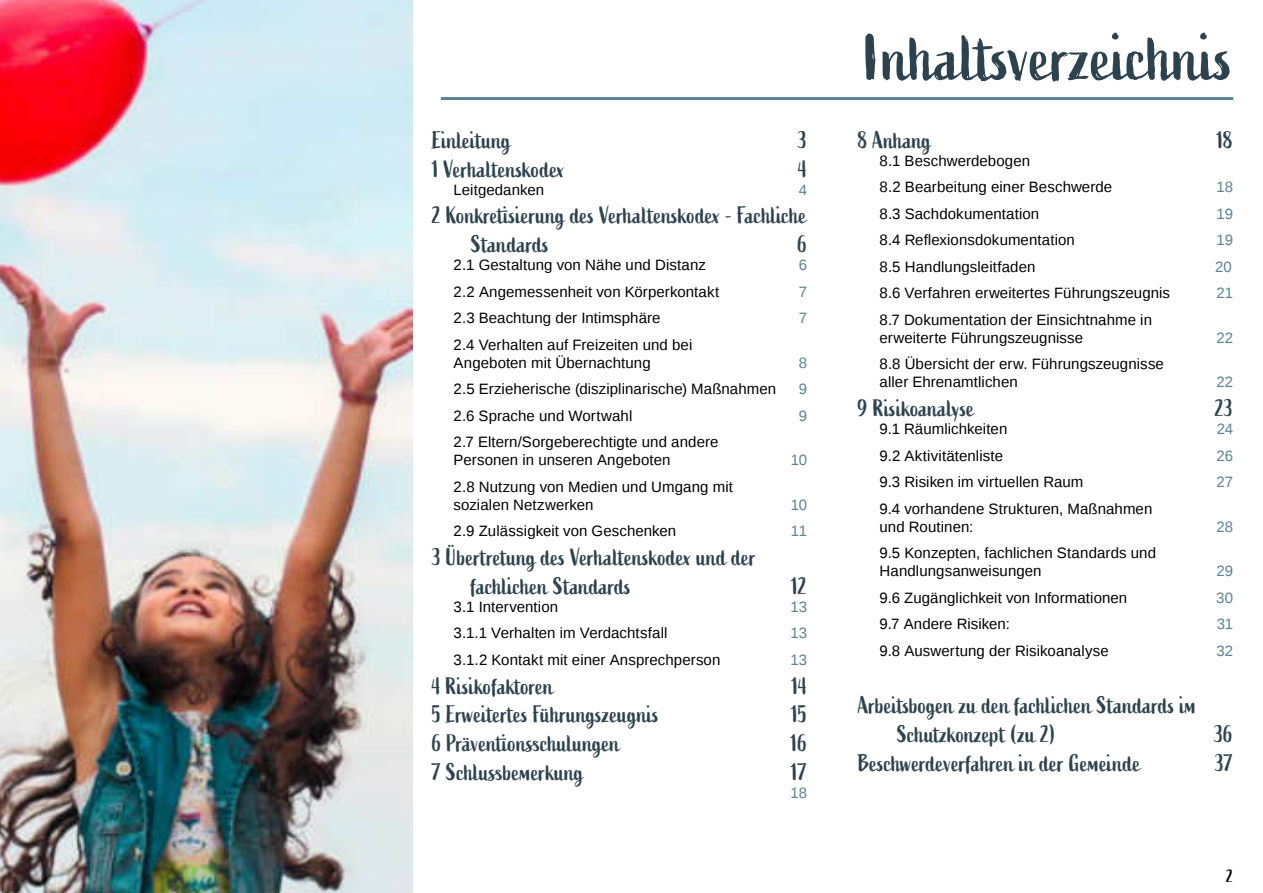
<style>
.page{position:relative;width:1263px;height:893px;background:#fff}
.page>*{position:absolute;margin:0;border:0;box-sizing:border-box;transform-origin:0 0}
.t1{font:66px "Active";color:#2d424d}
.t2{font:24px/28.8px "Active";color:#2d424d}
.t3{font:18px "Active";color:#000}
.t4{font:15px/18px "Liberation Sans";letter-spacing:.005em;color:#000}
.t5{font:15px "Liberation Sans";color:#5c8391}
</style>
<div class="page">
<img style="left:0;top:0;width:412px;height:893px">
<hr style="left:441px;top:97px;width:792px;height:3px;background:#5c8391">
<h2 class="t2" style="left:432px;top:127px;width:80px">Einleitung</h2>
<h2 class="t2" style="left:798px;top:127px;width:10px">3</h2>
<h2 class="t2" style="left:432px;top:155px;width:134px">1 Verhaltenskodex</h2>
<h2 class="t2" style="left:798px;top:155px;width:10px">4</h2>
<p class="t4" style="left:454px;top:181px;width:92px">Leitgedanken</p>
<p class="t5" style="left:799px;top:182px;width:10px">4</p>
<h2 class="t2" style="left:471px;top:202px;width:337px;text-indent:-39px">2 Konkretisierung des Verhaltenskodex - Fachliche<br>Standards</h2>
<h2 class="t2" style="left:798px;top:231px;width:11px">6</h2>
<p class="t4" style="left:454px;top:256px;width:254px">2.1 Gestaltung von Nähe und Distanz</p>
<p class="t5" style="left:799px;top:258px;width:10px">6</p>
<p class="t4" style="left:454px;top:283px;width:267px">2.2 Angemessenheit von Körperkontakt</p>
<p class="t5" style="left:799px;top:284px;width:10px">7</p>
<p class="t4" style="left:454px;top:309px;width:209px">2.3 Beachtung der Intimsphäre</p>
<p class="t5" style="left:799px;top:311px;width:10px">7</p>
<p class="t4" style="left:454px;top:336px;width:240px">2.4 Verhalten auf Freizeiten und bei<br>Angeboten mit Übernachtung</p>
<p class="t5" style="left:799px;top:355px;width:10px">8</p>
<p class="t4" style="left:454px;top:380px;width:324px">2.5 Erzieherische (disziplinarische) Maßnahmen</p>
<p class="t5" style="left:799px;top:382px;width:10px">9</p>
<p class="t4" style="left:454px;top:407px;width:180px">2.6 Sprache und Wortwahl</p>
<p class="t5" style="left:799px;top:408px;width:10px">9</p>
<p class="t4" style="left:454px;top:433px;width:266px">2.7 Eltern/Sorgeberechtigte und andere<br>Personen in unseren Angeboten</p>
<p class="t5" style="left:791px;top:453px;width:18px">10</p>
<p class="t4" style="left:454px;top:478px;width:281px">2.8 Nutzung von Medien und Umgang mit sozialen Netzwerken</p>
<p class="t5" style="left:791px;top:497px;width:18px">10</p>
<p class="t4" style="left:454px;top:522px;width:224px">2.9 Zulässigkeit von Geschenken</p>
<p class="t5" style="left:791px;top:524px;width:18px">11</p>
<h2 class="t2" style="left:471px;top:544px;width:287px;text-indent:-39px">3 Übertretung des Verhaltenskodex und der fachlichen Standards</h2>
<h2 class="t2" style="left:791px;top:573px;width:17px">12</h2>
<p class="t4" style="left:454px;top:598px;width:106px">3.1 Intervention</p>
<p class="t5" style="left:790px;top:599px;width:18px">13</p>
<p class="t4" style="left:454px;top:625px;width:215px">3.1.1 Verhalten im Verdachtsfall</p>
<p class="t5" style="left:790px;top:626px;width:18px">13</p>
<p class="t4" style="left:454px;top:651px;width:268px">3.1.2 Kontakt mit einer Ansprechperson</p>
<p class="t5" style="left:790px;top:652px;width:18px">13</p>
<h2 class="t2" style="left:432px;top:672px;width:123px">4 Risikofaktoren</h2>
<h2 class="t2" style="left:792px;top:672px;width:17px">14</h2>
<h2 class="t2" style="left:432px;top:701px;width:228px">5 Erweitertes Führungszeugnis</h2>
<h2 class="t2" style="left:791px;top:701px;width:17px">15</h2>
<h2 class="t2" style="left:432px;top:730px;width:189px">6 Präventionsschulungen</h2>
<h2 class="t2" style="left:791px;top:730px;width:18px">16</h2>
<h2 class="t2" style="left:432px;top:759px;width:153px">7 Schlussbemerkung</h2>
<h2 class="t2" style="left:791px;top:759px;width:17px">17</h2>
<p class="t5" style="left:790px;top:785px;width:18px">18</p>
<h1 class="t1" style="left:864px;top:23px;width:371px">Inhaltsverzeichnis</h1>
<h2 class="t2" style="left:858px;top:127px;width:75px">8 Anhang</h2>
<h2 class="t2" style="left:1217px;top:127px;width:18px">18</h2>
<p class="t4" style="left:879px;top:148px;width:234px;line-height:26.5px">8.1 Beschwerdebogen<br>8.2 Bearbeitung einer Beschwerde</p>
<p class="t5" style="left:1216px;top:180px;width:18px">18</p>
<p class="t4" style="left:879px;top:205px;width:161px">8.3 Sachdokumentation</p>
<p class="t5" style="left:1216px;top:206px;width:18px">19</p>
<p class="t4" style="left:879px;top:232px;width:197px">8.4 Reflexionsdokumentation</p>
<p class="t5" style="left:1216px;top:233px;width:18px">19</p>
<p class="t4" style="left:879px;top:258px;width:157px">8.5 Handlungsleitfaden</p>
<p class="t5" style="left:1215px;top:259px;width:18px">20</p>
<p class="t4" style="left:879px;top:284px;width:292px">8.6 Verfahren erweitertes Führungszeugnis</p>
<p class="t5" style="left:1216px;top:286px;width:18px">21</p>
<p class="t4" style="left:879px;top:311px;width:274px">8.7 Dokumentation der Einsichtnahme in erweiterte Führungszeugnisse</p>
<p class="t5" style="left:1216px;top:330px;width:18px">22</p>
<p class="t4" style="left:879px;top:355px;width:286px">8.8 Übersicht der erw. Führungszeugnisse aller Ehrenamtlichen</p>
<p class="t5" style="left:1216px;top:375px;width:18px">22</p>
<h2 class="t2" style="left:858px;top:395px;width:118px">9 Risikoanalyse</h2>
<h2 class="t2" style="left:1215px;top:395px;width:19px">23</h2>
<p class="t4" style="left:879px;top:420px;width:129px">9.1 Räumlichkeiten</p>
<p class="t5" style="left:1217px;top:421px;width:18px">24</p>
<p class="t4" style="left:879px;top:447px;width:125px">9.2 Aktivitätenliste</p>
<p class="t5" style="left:1216px;top:448px;width:18px">26</p>
<p class="t4" style="left:879px;top:473px;width:205px">9.3 Risiken im virtuellen Raum</p>
<p class="t5" style="left:1216px;top:474px;width:18px">27</p>
<p class="t4" style="left:879px;top:500px;width:274px">9.4 vorhandene Strukturen, Maßnahmen und Routinen:</p>
<p class="t5" style="left:1216px;top:519px;width:18px">28</p>
<p class="t4" style="left:879px;top:544px;width:278px">9.5 Konzepten, fachlichen Standards und<br>Handlungsanweisungen</p>
<p class="t5" style="left:1216px;top:563px;width:18px">29</p>
<p class="t4" style="left:879px;top:589px;width:249px">9.6 Zugänglichkeit von Informationen</p>
<p class="t5" style="left:1216px;top:590px;width:18px">30</p>
<p class="t4" style="left:879px;top:615px;width:132px">9.7 Andere Risiken:</p>
<p class="t5" style="left:1217px;top:616px;width:18px">31</p>
<p class="t4" style="left:879px;top:642px;width:231px">9.8 Auswertung der Risikoanalyse</p>
<p class="t5" style="left:1216px;top:643px;width:18px">32</p>
<h2 class="t2" style="left:897px;top:692px;width:301px;text-indent:-39px">Arbeitsbogen zu den fachlichen Standards im<br>Schutzkonzept (zu 2)</h2>
<h2 class="t2" style="left:1214px;top:721px;width:20px">36</h2>
<h2 class="t2" style="left:858px;top:750px;width:284px">Beschwerdeverfahren in der Gemeinde</h2>
<h2 class="t2" style="left:1215px;top:750px;width:20px">37</h2>
<p class="t3" style="left:1226px;top:867px;width:8px">2</p>
</div>
